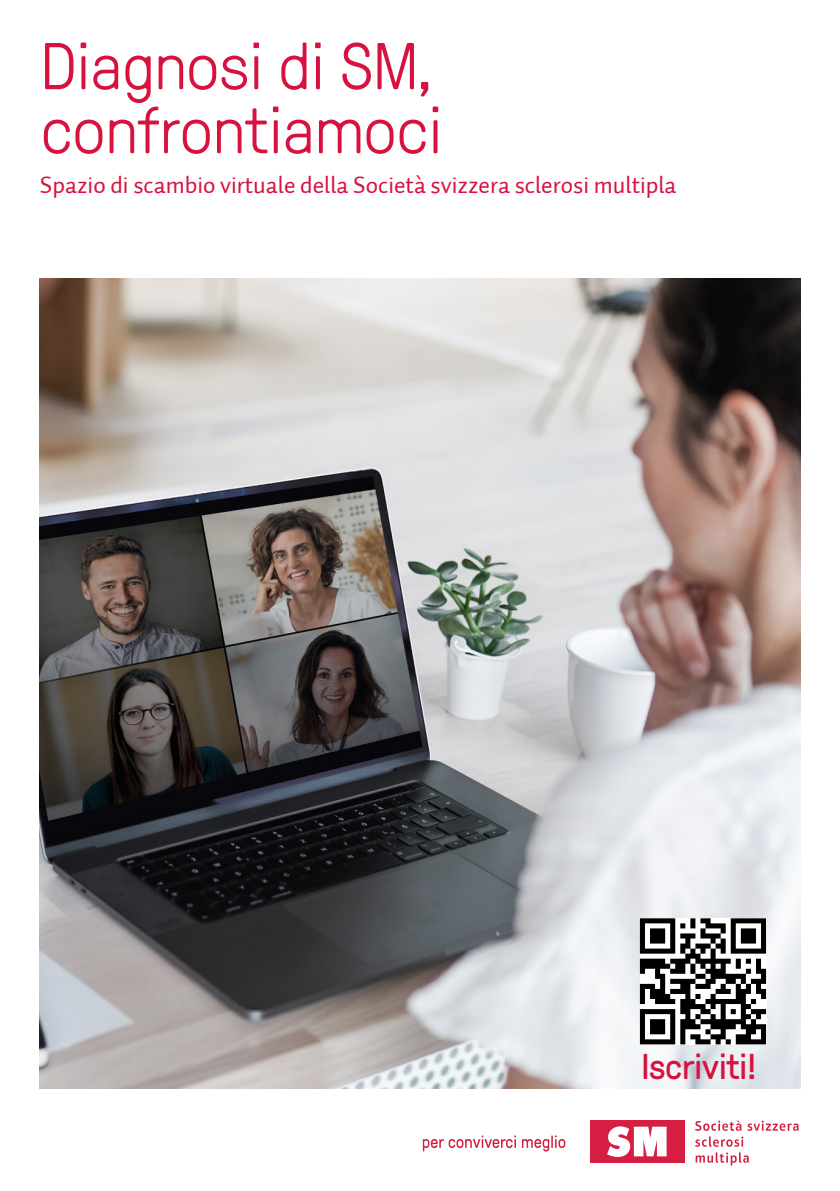
<style>
.page{position:relative;width:840px;height:1191px;background:#fff}
.page>*{position:absolute;margin:0;border:0;box-sizing:border-box;transform-origin:0 0}
.t1{font:300 66px "GT Pressura";color:#d7123e}
.t2{font:36px "GT Pressura";letter-spacing:-.01em;color:#d7123e}
.t3{font:24px "Auto 2 Regular LF";color:#d7123e}
</style>
<div class="page">
<img style="left:40px;top:279px;width:759px;height:810px">
<div style="left:589px;top:1120px;width:95px;height:42px;background:#d61d42"></div>
<svg style="left:607px;top:1126px;width:59px;height:31px"></svg>
<svg style="left:695px;top:1120px;width:46px;height:10px"></svg>
<svg style="left:747px;top:1120px;width:51px;height:10px"></svg>
<svg style="left:695px;top:1136px;width:47px;height:10px"></svg>
<svg style="left:695px;top:1152px;width:53px;height:13px"></svg>
<svg style="left:422px;top:1135px;width:93px;height:16px"></svg>
<svg style="left:521px;top:1135px;width:44px;height:16px"></svg>
<svg style="left:639px;top:918px;width:126px;height:126px"></svg>
<p class="t1" style="left:41px;top:19px;width:395px">Diagnosi di SM,</p>
<p class="t1" style="left:41px;top:83px;width:403px">confrontiamoci</p>
<p class="t3" style="left:40px;top:170px;width:637px">Spazio di scambio virtuale della Società svizzera sclerosi multipla</p>
<p class="t2" style="left:641px;top:1040px;width:117px">Iscriviti!</p>
</div>
